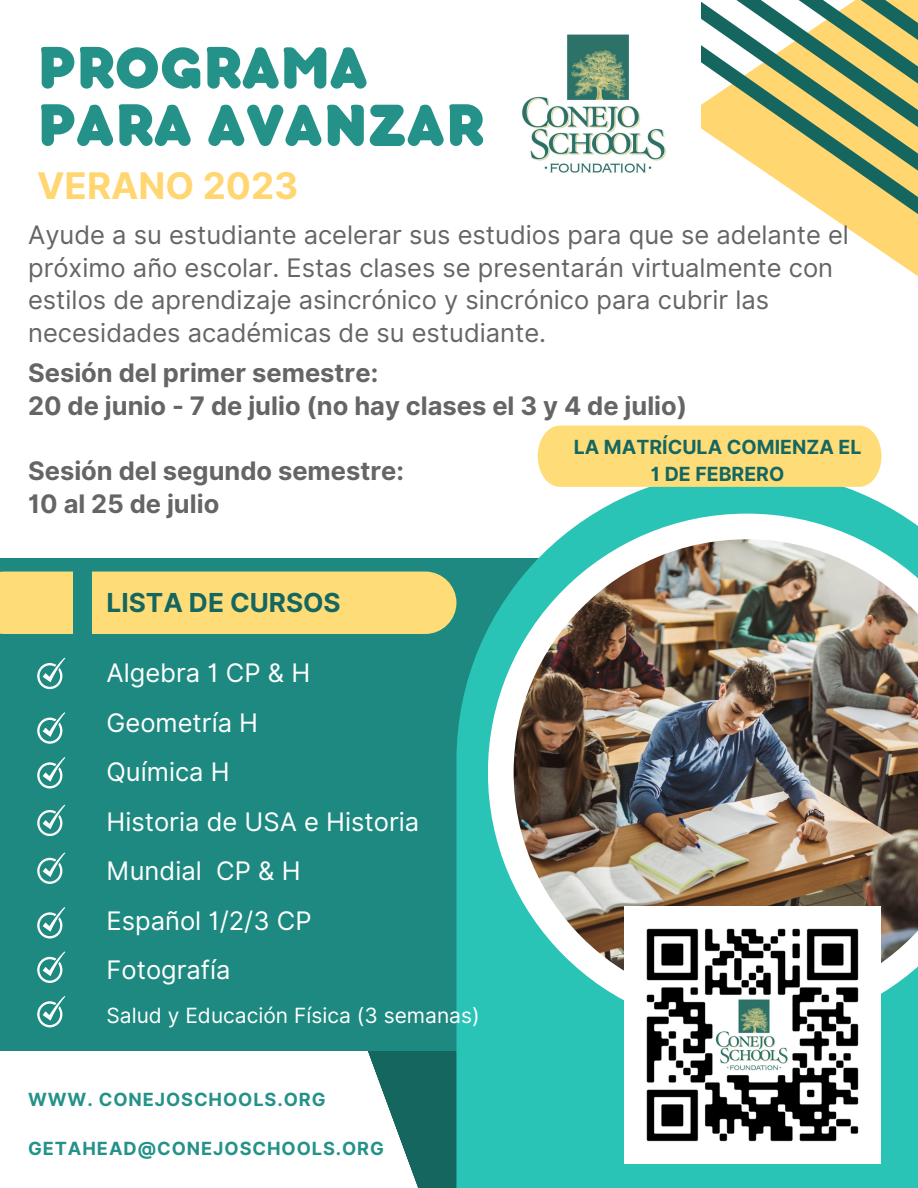
<style>
.page{position:relative;width:918px;height:1188px;background:#fff}
.page>*{position:absolute;margin:0;border:0;box-sizing:border-box;transform-origin:0 0}
.t1{font:800 63px/57.3px "Bubbleboddy Neue";color:#249289}
.t2{font:700 36.75px "Inter";color:#ffd670}
.t3{font:700 26.25px "Inter";color:#166660}
.t4{font:25.5px/32.7px "Inter";color:#666565}
.t5{font:700 25.5px/32.7px "Inter";color:#666565}
.t6{font:25.5px/49.5px "Inter";color:#fff}
.t7{font:21px "Inter";color:#fff}
.t8{font:700 19.5px/27px "Inter";color:#166660;text-align:center}
.t9{font:700 18.15px "Inter";letter-spacing:.05em;color:#249289}
</style>
<div class="page">
<svg style="left:367px;top:1051px;width:89px;height:137px;fill:#166660"></svg>
<div style="left:0;top:559px;width:633px;height:492px;background:#1d8980"></div>
<svg style="left:456px;top:487px;width:462px;height:701px;fill:#2ac4b7"></svg>
<svg style="left:488px;top:514px;width:430px;height:517px;fill:#2ac4b7"></svg>
<img style="left:514px;top:539px;width:404px;height:467px">
<div style="left:0;top:572px;width:456px;height:62px;background:#fedd79"></div>
<div style="left:73px;top:571px;width:18px;height:63px;background:#1d8980"></div>
<svg style="left:37px;top:712px;width:28px;height:32px"></svg>
<svg style="left:37px;top:757px;width:28px;height:31px"></svg>
<svg style="left:37px;top:805px;width:28px;height:31px"></svg>
<svg style="left:37px;top:852px;width:28px;height:32px"></svg>
<svg style="left:37px;top:907px;width:28px;height:31px"></svg>
<svg style="left:856px;top:234px;width:62px;height:42px"></svg>
<svg style="left:701px;top:0;width:217px;height:39px"></svg>
<svg style="left:701px;top:39px;width:217px;height:195px;fill:#ffd670"></svg>
<svg style="left:37px;top:658px;width:28px;height:31px"></svg>
<svg style="left:37px;top:951px;width:28px;height:32px"></svg>
<img style="left:522px;top:34px;width:144px;height:139px">
<img style="left:624px;top:907px;width:257px;height:256px">
<div style="left:538px;top:426px;width:344px;height:61px;background:#fedd79"></div>
<svg style="left:37px;top:996px;width:28px;height:31px"></svg>
<h1 class="t1" style="left:37px;top:44px;width:448px">PROGRAMA<br>PARA AVANZAR</h1>
<h2 class="t2" style="left:37px;top:164px;width:263px">VERANO 2023</h2>
<p class="t4" style="left:28px;top:218px;width:822px">Ayude a su estudiante acelerar sus estudios para que se adelante el próximo año escolar. Estas clases se presentarán virtualmente con estilos de aprendizaje asincrónico y sincrónico para cubrir las necesidades académicas de su estudiante.</p>
<p class="t5" style="left:28px;top:356px;width:661px">Sesión del primer semestre:<br>20 de junio - 7 de julio (no hay clases el 3 y 4 de julio)</p>
<p class="t5" style="left:28px;top:454px;width:377px">Sesión del segundo semestre:<br>10 al 25 de julio</p>
<p class="t8" style="left:574px;top:433px;width:289px">LA MATRÍCULA COMIENZA EL<br>1 DE FEBRERO</p>
<p class="t3" style="left:107px;top:587px;width:236px">LISTA DE CURSOS</p>
<p class="t6" style="left:107px;top:648px;width:314px">Algebra 1 CP &amp; H<br>Geometría H<br>Química H<br>Historia de USA e Historia<br>Mundial CP &amp; H<br>Español 1/2/3 CP<br>Fotografía</p>
<p class="t7" style="left:107px;top:1003px;width:375px">Salud y Educación Física (3 semanas)</p>
<p class="t9" style="left:28px;top:1089px;width:299px">WWW. CONEJOSCHOOLS.ORG</p>
<p class="t9" style="left:28px;top:1137px;width:357px">GETAHEAD@CONEJOSCHOOLS.ORG</p>
</div>
